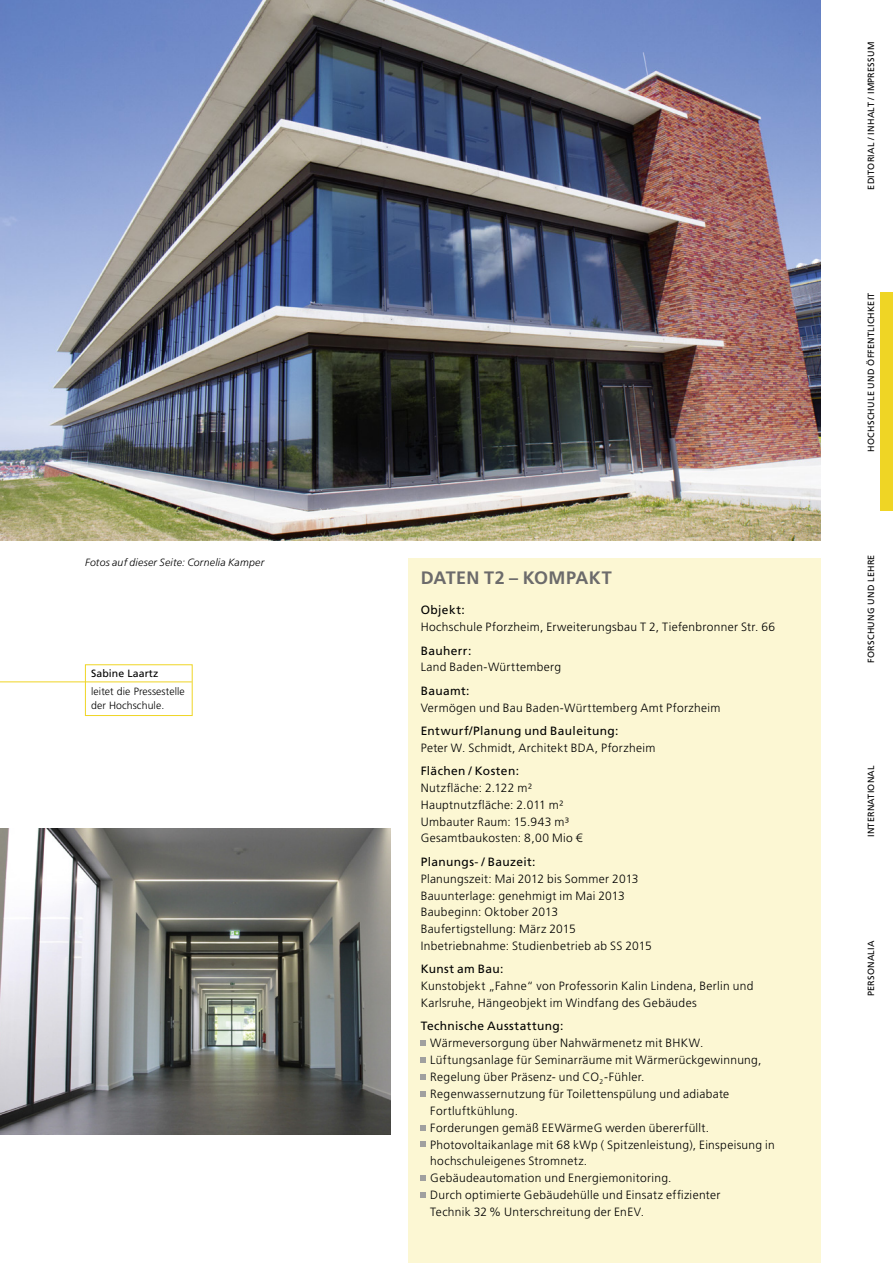
<style>
.page{position:relative;width:893px;height:1263px;background:#fff}
.page>*{position:absolute;margin:0;border:0;box-sizing:border-box;transform-origin:0 0}
.t1{font:700 18px "Frutiger LT";letter-spacing:.02em;color:#6c6b6b}
.t2{font:300 12px/16.8px "Frutiger LT";letter-spacing:.025em;color:#000}
.t3{font:12px "Frutiger LT";letter-spacing:.03em;color:#000}
.t4{font:300 10.5px/13.5px "Frutiger LT";letter-spacing:.01em;color:#000}
.t5{font:italic 300 10.5px "Frutiger LT";letter-spacing:.02em;color:#000}
.t6{font:10.5px "Frutiger LT";letter-spacing:.01em;color:#000}
.t7{font:9px "Frutiger LT";letter-spacing:.025em;color:#000}
</style>
<div class="page">
<div style="left:880px;top:293px;width:13px;height:218px;background:#efd525"></div>
<img style="left:0;top:828px;width:391px;height:306px">
<img style="left:0;top:0;width:821px;height:540px">
<div style="left:408px;top:558px;width:413px;height:705px;background:#fcf7d3"></div>
<svg style="left:421px;top:1040px;width:5px;height:6px"></svg>
<svg style="left:421px;top:1057px;width:5px;height:6px"></svg>
<svg style="left:421px;top:1074px;width:5px;height:5px"></svg>
<svg style="left:421px;top:1091px;width:5px;height:5px"></svg>
<svg style="left:421px;top:1125px;width:5px;height:5px"></svg>
<svg style="left:421px;top:1142px;width:5px;height:5px"></svg>
<svg style="left:421px;top:1175px;width:5px;height:6px"></svg>
<svg style="left:421px;top:1192px;width:5px;height:6px"></svg>
<hr style="left:85px;top:681px;width:107px;height:1px;background:#efd525">
<div style="left:85px;top:664px;width:108px;height:52px;border:1px solid #efd525"></div>
<hr style="left:0;top:681px;width:85px;height:1px;background:#efd525">
<p class="t5" style="left:85px;top:556px;width:181px">Fotos auf dieser Seite: Cornelia Kamper</p>
<p class="t6" style="left:91px;top:667px;width:69px">Sabine Laartz</p>
<p class="t4" style="left:91px;top:685px;width:95px">leitet die Pressestelle der Hochschule.</p>
<h1 class="t1" style="left:421px;top:567px;width:193px">DATEN T2 – KOMPAKT</h1>
<p class="t3" style="left:421px;top:603px;width:46px">Objekt:</p>
<p class="t2" style="left:421px;top:619px;width:356px">Hochschule Pforzheim, Erweiterungsbau T 2, Tiefenbronner Str. 66</p>
<p class="t3" style="left:421px;top:643px;width:52px">Bauherr:</p>
<p class="t2" style="left:421px;top:659px;width:142px">Land Baden-Württemberg</p>
<p class="t3" style="left:421px;top:683px;width:50px">Bauamt:</p>
<p class="t2" style="left:421px;top:699px;width:301px">Vermögen und Bau Baden-Württemberg Amt Pforzheim</p>
<p class="t3" style="left:421px;top:724px;width:199px">Entwurf/Planung und Bauleitung:</p>
<p class="t2" style="left:421px;top:739px;width:236px">Peter W. Schmidt, Architekt BDA, Pforzheim</p>
<p class="t3" style="left:421px;top:764px;width:100px">Flächen / Kosten:</p>
<p class="t2" style="left:421px;top:779px;width:163px">Nutzfläche: 2.122 m²<br>Hauptnutzfläche: 2.011 m²<br>Umbauter Raum: 15.943 m³<br>Gesamtbaukosten: 8,00 Mio €</p>
<p class="t3" style="left:421px;top:854px;width:116px">Planungs- / Bauzeit:</p>
<p class="t2" style="left:421px;top:870px;width:233px">Planungszeit: Mai 2012 bis Sommer 2013<br>Bauunterlage: genehmigt im Mai 2013<br>Baubeginn: Oktober 2013<br>Baufertigstellung: März 2015<br>Inbetriebnahme: Studienbetrieb ab SS 2015</p>
<p class="t3" style="left:421px;top:962px;width:84px">Kunst am Bau:</p>
<p class="t2" style="left:421px;top:978px;width:334px">Kunstobjekt „Fahne“ von Professorin Kalin Lindena, Berlin und<br>Karlsruhe, Hängeobjekt im Windfang des Gebäudes</p>
<p class="t3" style="left:421px;top:1019px;width:144px">Technische Ausstattung:</p>
<p class="t2" style="left:430px;top:1035px;width:346px">Wärmeversorgung über Nahwärmenetz mit BHKW.<br>Lüftungsanlage für Seminarräume mit Wärmerückgewinnung, Regelung über Präsenz- und CO<sub>2</sub>-Fühler.<br>Regenwassernutzung für Toilettenspülung und adiabate Fortluftkühlung.<br>Forderungen gemäß EEWärmeG werden übererfüllt.<br>Photovoltaikanlage mit 68 kWp ( Spitzenleistung), Einspeisung in hochschuleigenes Stromnetz.<br>Gebäudeautomation und Energiemonitoring.<br>Durch optimierte Gebäudehülle und Einsatz effizienter<br>Technik 32% Unterschreitung der EnEV.</p>
<p class="t7" style="left:866px;top:190px;width:149px;rotate:-90deg">EDITORIAL / INHALT / IMPRESSUM</p>
<p class="t7" style="left:866px;top:451px;width:160px;rotate:-90deg">HOCHSCHULE UND ÖFFENTLICHKEIT</p>
<p class="t7" style="left:866px;top:662px;width:109px;rotate:-90deg">FORSCHUNG UND LEHRE</p>
<p class="t7" style="left:866px;top:837px;width:73px;rotate:-90deg">INTERNATIONAL</p>
<p class="t7" style="left:866px;top:996px;width:57px;rotate:-90deg">PERSONALIA</p>
</div>
